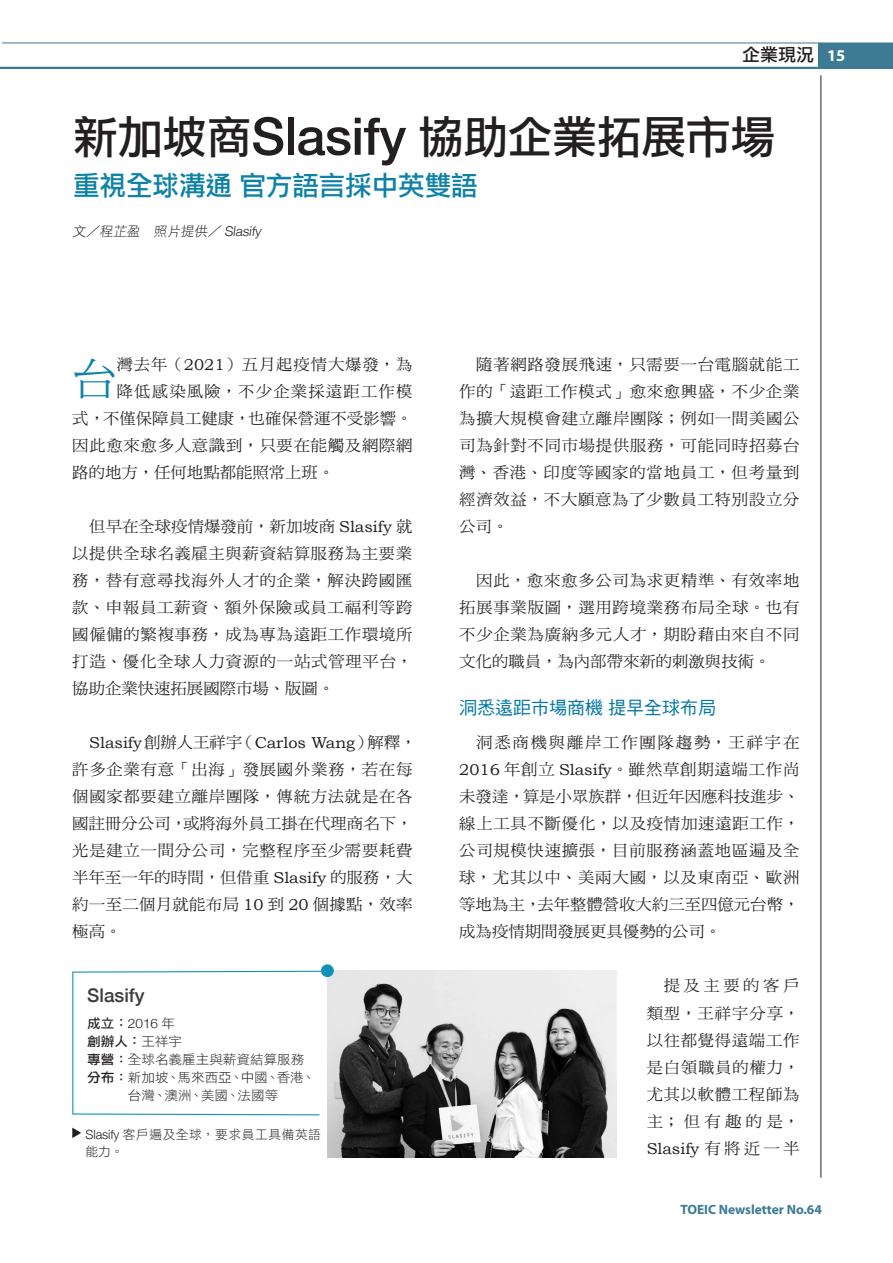
<style>
.page{position:relative;width:893px;height:1263px;background:#fff}
.page>*{position:absolute;margin:0;border:0;box-sizing:border-box;transform-origin:0 0}
.t1{font:45px "DF Li Hei Std W5";letter-spacing:-.01em;color:#231f20}
.段首大字{font:42.75px "DF Ming Std W5";color:#0d82a6;scale:1.04 1}
.t2{font:27px "DF Li Hei Std W5";letter-spacing:-.01em;color:#0d82a6}
.t3{font:500 18.9px "Helvetica Neue";color:#3e3e3f}
.小標001{font:18px "DF Hei Std W5";color:#0076a3}
.t4{font:18px "DF Li Hei Std W5";color:#231f20}
.t5{font:700 16.5px "Myriad Pro";color:#fff}
.內文{font:15.75px/27px "DF Ming Std W5";letter-spacing:.045em;color:#231f20;text-align:justify;scale:1.04 1}
.段首大字-2{font:15.75px "DF Ming Std W5";letter-spacing:.045em;color:#231f20;scale:1.04 1}
.段首大字-3{font:15.75px "DF Ming Std W5";color:#231f20;scale:1.04 1}
.段首大字-4{font:15.75px "DF Ming Std W5";letter-spacing:.07em;color:#231f20;scale:1.04 1}
.t6{font:700 13.5px "Myriad Pro";color:#3c7b93}
.t7{font:13.5px "DF Hei Std W3";color:#231f20}
.t8{font:13.05px/18px "DF Hei Std W3";color:#231f20;text-align:center;scale:1.04 1}
.t9{font:300 13.05px "Helvetica Neue";color:#231f20;scale:1.04 1}
.t10{font:13.05px "DF Hei Std W7";color:#231f20;scale:1.04 1}
.t11{font:12.75px/17.2px "DF Hei Std W3";letter-spacing:.045em;color:#231f20}
.s1{font-family:"Helvetica Neue";font-weight:500;font-size:52.05px}
.s2{font-family:"Helvetica Neue";font-weight:300}
.s3{font-family:"Bookman Old Style"}
.s4{font-family:"DF Hei Std W7";font-weight:400}
.s5{font-family:"DF Hei Std W3";font-weight:400}
.s6{font-family:"DF Hei Std W3"}
.s7{font-family:"DF Li Hei Std W5"}
</style>
<div class="page">
<img style="left:328px;top:971px;width:289px;height:186px">
<svg style="left:72px;top:970px;width:256px;height:146px"></svg>
<div style="left:321px;top:964px;width:13px;height:13px;background:#1092b8;border-radius:50%"></div>
<svg style="left:72px;top:1127px;width:9px;height:11px"></svg>
<hr style="left:821px;top:75px;width:1px;height:1102px;background:#231f20">
<div style="left:819px;top:43px;width:74px;height:25px;background:#3c7b93"></div>
<hr style="left:2px;top:43px;width:891px;height:1px;background:#3c7b93">
<hr style="left:0;top:67px;width:893px;height:2px;background:#3c7b93">
<p class="t4" style="left:742px;top:45px;width:73px">企業現況</p>
<p class="t5" style="left:827px;top:47px;width:20px">15</p>
<p class="t1" style="left:73px;top:113px;width:704px">新加坡商<span class="s1">Slasify</span> 協助企業拓展市場</p>
<p class="t2" style="left:73px;top:171px;width:406px">重視全球溝通官方語言採中英雙語</p>
<p class="t7" style="left:73px;top:223px;width:193px">文／程芷盈　照片提供／ <span class="s2">Slasify</span></p>
<p class="段首大字" style="left:72px;top:355px;width:44px">台</p>
<p class="段首大字-2" style="left:117px;top:356px;width:286px">灣去年（<span class="s3">2021</span>）五月起疫情大爆發，為</p>
<p class="段首大字-4" style="left:117px;top:383px;width:286px">降低感染風險，不少企業採遠距工作模</p>
<p class="段首大字-3" style="left:72px;top:410px;width:329px">式，不僅保障員工健康，也確保營運不受影響。</p>
<p class="段首大字-2" style="left:72px;top:437px;width:329px">因此愈來愈多人意識到，只要在能觸及網際網</p>
<p class="段首大字-3" style="left:72px;top:464px;width:253px">路的地方，任何地點都能照常上班。</p>
<p class="內文" style="left:72px;top:513px;width:329px;text-indent:17px">但早在全球疫情爆發前，新加坡商 <span class="s3">Slasify</span> 就以提供全球名義雇主與薪資結算服務為主要業務，替有意尋找海外人才的企業，解決跨國匯款、申報員工薪資、額外保險或員工福利等跨國僱傭的繁複事務，成為專為遠距工作環境所打造、優化全球人力資源的一站式管理平台，協助企業快速拓展國際市場、版圖。</p>
<p class="內文" style="left:72px;top:729px;width:333px;text-align:left;text-indent:17px"><span class="s3">Slasify</span>創辦人王祥宇（<span class="s3">Carlos Wang</span>）解釋，許多企業有意「出海」發展國外業務，若在每個國家都要建立離岸團隊，傳統方法就是在各國註冊分公司，或將海外員工掛在代理商名下，光是建立一間分公司，完整程序至少需要耗費半年至一年的時間，但借重 <span class="s3">Slasify</span> 的服務，大約一至二個月就能布局 <span class="s3">10</span> 到 <span class="s3">20</span> 個據點，效率極高。</p>
<p class="t3" style="left:87px;top:980px;width:59px">Slasify</p>
<p class="t9" style="left:87px;top:1013px;width:86px"><span class="s4">成立：</span>2016 <span class="s5">年</span></p>
<p class="t10" style="left:87px;top:1034px;width:93px">創辦人：<span class="s6">王祥宇</span></p>
<p class="t8" style="left:87px;top:1050px;width:210px"><span class="s7">專營：</span>全球名義雇主與薪資結算服務</p>
<p class="t8" style="left:87px;top:1068px;width:221px"><span class="s7">分布：</span>新加坡、馬來西亞、中國、香港、台灣、澳洲、美國、法國等</p>
<p class="t11" style="left:86px;top:1125px;width:237px"><span class="s2">Slasify</span> 客戶遍及全球，要求員工具備英語能力。</p>
<p class="內文" style="left:459px;top:351px;width:329px;text-indent:17px">隨著網路發展飛速，只需要一台電腦就能工作的「遠距工作模式」愈來愈興盛，不少企業為擴大規模會建立離岸團隊；例如一間美國公司為針對不同市場提供服務，可能同時招募台灣、香港、印度等國家的當地員工，但考量到經濟效益，不大願意為了少數員工特別設立分公司。</p>
<p class="內文" style="left:459px;top:567px;width:329px;text-indent:17px">因此，愈來愈多公司為求更精準、有效率地拓展事業版圖，選用跨境業務布局全球。也有不少企業為廣納多元人才，期盼藉由來自不同文化的職員，為內部帶來新的刺激與技術。</p>
<p class="小標001" style="left:459px;top:698px;width:259px">洞悉遠距市場商機提早全球布局</p>
<p class="內文" style="left:459px;top:729px;width:329px;text-indent:17px">洞悉商機與離岸工作團隊趨勢，王祥宇在<span class="s3">2016</span> 年創立 <span class="s3">Slasify</span>。雖然草創期遠端工作尚未發達，算是小眾族群，但近年因應科技進步、線上工具不斷優化，以及疫情加速遠距工作，公司規模快速擴張，目前服務涵蓋地區遍及全球，尤其以中、美兩大國，以及東南亞、歐洲等地為主，去年整體營收大約三至四億元台幣，成為疫情期間發展更具優勢的公司。</p>
<p class="內文" style="left:647px;top:972px;width:148px;text-indent:17px">提及主要的客戶類型，王祥宇分享，以往都覺得遠端工作是白領職員的權力，尤其以軟體工程師為主；但有趣的是，<span class="s3">Slasify</span> 有將近一半</p>
<p class="t6" style="left:680px;top:1202px;width:143px">TOEIC Newsletter No.64</p>
</div>
